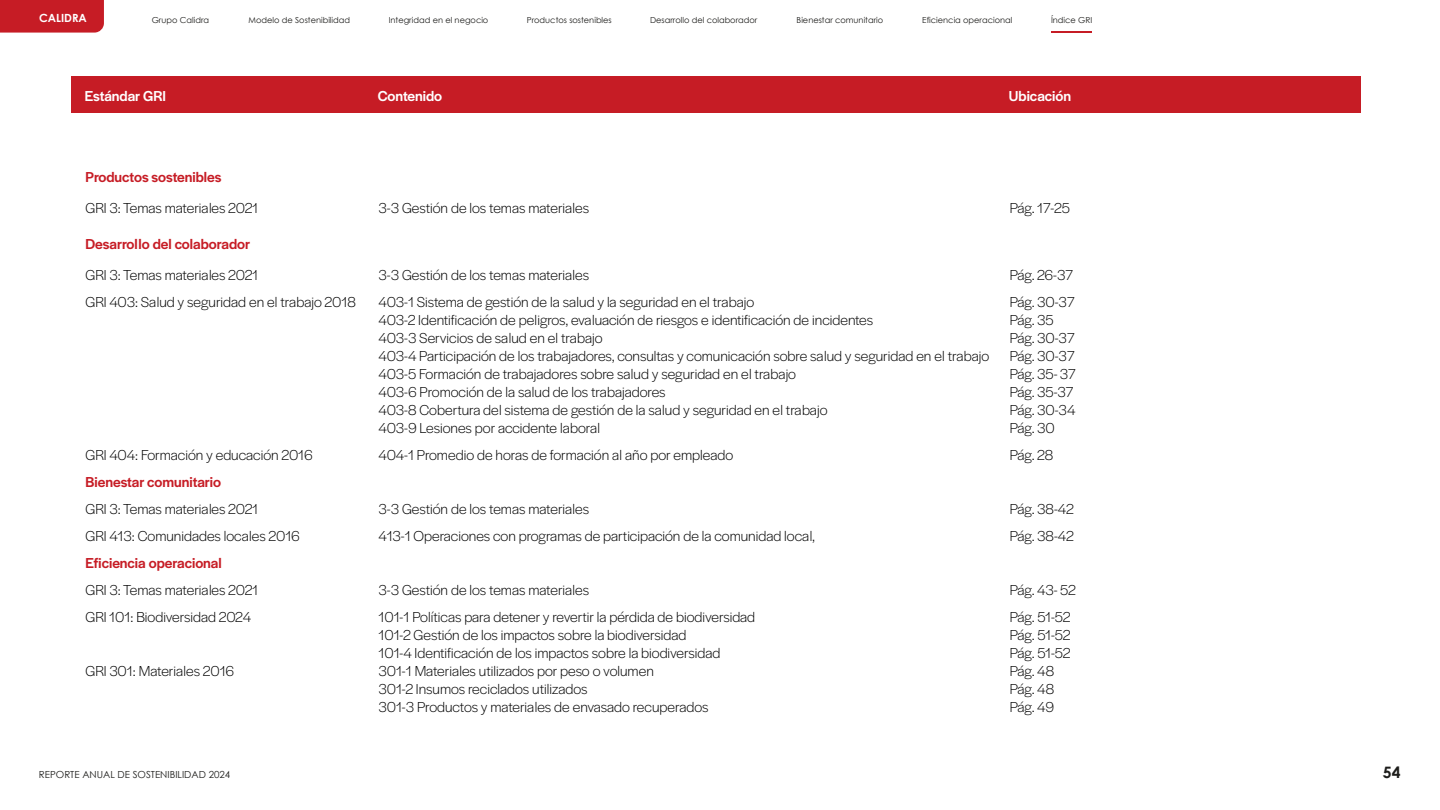
<style>
.page{position:relative;width:1440px;height:810px;background:#fff}
.page>*{position:absolute;margin:0;border:0;box-sizing:border-box;transform-origin:0 0}
.t1{font:700 15.75px "Century Gothic";color:#1d1d1b}
.t2{font:15px "Halyard Display VF";color:#000}
.t3{font:15px "Halyard Display VF";color:#c61c25}
.t4{font:15px "Halyard Display VF";color:#fff}
.t5{font:700 11.25px "Century Gothic";color:#fff}
.t6{font:9.75px "Century Gothic";color:#1d1d1b}
.t7{font:8.25px "Century Gothic";color:#1d1d1b}
</style>
<div class="page">
<div style="left:0;top:0;width:104px;height:33px;background:#c61c25"></div>
<hr style="left:1051px;top:31px;width:41px;height:2px;background:#c61c25">
<div style="left:71px;top:76px;width:1290px;height:37px;background:#c61c25"></div>
<p class="t5" style="left:39px;top:9px;width:49px">CALIDRA</p>
<p class="t7" style="left:152px;top:14px;width:59px">Grupo Calidra</p>
<p class="t7" style="left:249px;top:14px;width:103px">Modelo de Sostenibilidad</p>
<p class="t7" style="left:389px;top:14px;width:101px">Integridad en el negocio</p>
<p class="t7" style="left:527px;top:14px;width:86px">Productos sostenibles</p>
<p class="t7" style="left:650px;top:14px;width:109px">Desarrollo del colaborador</p>
<p class="t7" style="left:797px;top:14px;width:88px">Bienestar comunitario</p>
<p class="t7" style="left:922px;top:14px;width:92px">Eficiencia operacional</p>
<p class="t7" style="left:1051px;top:14px;width:43px">Índice GRI</p>
<p class="t4" style="left:85px;top:85px;width:83px">Estándar GRI</p>
<p class="t4" style="left:378px;top:85px;width:66px">Contenido</p>
<p class="t4" style="left:1009px;top:85px;width:64px">Ubicación</p>
<p class="t3" style="left:85px;top:167px;width:137px">Productos sostenibles</p>
<p class="t2" style="left:85px;top:197px;width:174px">GRI 3: Temas materiales 2021</p>
<p class="t2" style="left:378px;top:197px;width:212px">3-3 Gestión de los temas materiales</p>
<p class="t2" style="left:1010px;top:197px;width:62px">Pág. 17-25</p>
<p class="t3" style="left:85px;top:233px;width:166px">Desarrollo del colaborador</p>
<p class="t2" style="left:85px;top:264px;width:174px">GRI 3: Temas materiales 2021</p>
<p class="t2" style="left:378px;top:264px;width:212px">3-3 Gestión de los temas materiales</p>
<p class="t2" style="left:1010px;top:264px;width:65px">Pág. 26-37</p>
<p class="t2" style="left:85px;top:291px;width:272px">GRI 403: Salud y seguridad en el trabajo 2018</p>
<p class="t2" style="left:378px;top:291px;width:377px">403-1 Sistema de gestión de la salud y la seguridad en el trabajo</p>
<p class="t2" style="left:1010px;top:291px;width:66px">Pág. 30-37</p>
<p class="t2" style="left:378px;top:309px;width:496px">403-2 Identificación de peligros, evaluación de riesgos e identificación de incidentes</p>
<p class="t2" style="left:1010px;top:309px;width:45px">Pág. 35</p>
<p class="t2" style="left:378px;top:327px;width:226px">403-3 Servicios de salud en el trabajo</p>
<p class="t2" style="left:1010px;top:327px;width:66px">Pág. 30-37</p>
<p class="t2" style="left:378px;top:345px;width:612px">403-4 Participación de los trabajadores, consultas y comunicación sobre salud y seguridad en el trabajo</p>
<p class="t2" style="left:1010px;top:345px;width:66px">Pág. 30-37</p>
<p class="t2" style="left:378px;top:363px;width:419px">403-5 Formación de trabajadores sobre salud y seguridad en el trabajo</p>
<p class="t2" style="left:1010px;top:363px;width:67px">Pág. 35- 37</p>
<p class="t2" style="left:378px;top:381px;width:289px">403-6 Promoción de la salud de los trabajadores</p>
<p class="t2" style="left:1010px;top:381px;width:65px">Pág. 35-37</p>
<p class="t2" style="left:378px;top:399px;width:451px">403-8 Cobertura del sistema de gestión de la salud y seguridad en el trabajo</p>
<p class="t2" style="left:1010px;top:399px;width:67px">Pág. 30-34</p>
<p class="t2" style="left:378px;top:417px;width:223px">403-9 Lesiones por accidente laboral</p>
<p class="t2" style="left:1010px;top:417px;width:47px">Pág. 30</p>
<p class="t2" style="left:85px;top:444px;width:229px">GRI 404: Formación y educación 2016</p>
<p class="t2" style="left:378px;top:444px;width:356px">404-1 Promedio de horas de formación al año por empleado</p>
<p class="t2" style="left:1010px;top:444px;width:45px">Pág. 28</p>
<p class="t3" style="left:85px;top:471px;width:137px">Bienestar comunitario</p>
<p class="t2" style="left:85px;top:498px;width:174px">GRI 3: Temas materiales 2021</p>
<p class="t2" style="left:378px;top:498px;width:212px">3-3 Gestión de los temas materiales</p>
<p class="t2" style="left:1010px;top:498px;width:66px">Pág. 38-42</p>
<p class="t2" style="left:85px;top:525px;width:216px">GRI 413: Comunidades locales 2016</p>
<p class="t2" style="left:378px;top:525px;width:438px">413-1 Operaciones con programas de participación de la comunidad local,</p>
<p class="t2" style="left:1010px;top:525px;width:66px">Pág. 38-42</p>
<p class="t3" style="left:85px;top:552px;width:138px">Eficiencia operacional</p>
<p class="t2" style="left:85px;top:579px;width:174px">GRI 3: Temas materiales 2021</p>
<p class="t2" style="left:378px;top:579px;width:212px">3-3 Gestión de los temas materiales</p>
<p class="t2" style="left:1010px;top:579px;width:68px">Pág. 43- 52</p>
<p class="t2" style="left:85px;top:606px;width:167px">GRI 101: Biodiversidad 2024</p>
<p class="t2" style="left:378px;top:606px;width:378px">101-1 Políticas para detener y revertir la pérdida de biodiversidad</p>
<p class="t2" style="left:1010px;top:606px;width:62px">Pág. 51-52</p>
<p class="t2" style="left:378px;top:624px;width:309px">101-2 Gestión de los impactos sobre la biodiversidad</p>
<p class="t2" style="left:1010px;top:624px;width:62px">Pág. 51-52</p>
<p class="t2" style="left:378px;top:642px;width:343px">101-4 Identificación de los impactos sobre la biodiversidad</p>
<p class="t2" style="left:1010px;top:642px;width:62px">Pág. 51-52</p>
<p class="t2" style="left:85px;top:660px;width:150px">GRI 301: Materiales 2016</p>
<p class="t2" style="left:378px;top:660px;width:277px">301-1 Materiales utilizados por peso o volumen</p>
<p class="t2" style="left:1010px;top:660px;width:46px">Pág. 48</p>
<p class="t2" style="left:378px;top:678px;width:211px">301-2 Insumos reciclados utilizados</p>
<p class="t2" style="left:1010px;top:678px;width:46px">Pág. 48</p>
<p class="t2" style="left:378px;top:696px;width:332px">301-3 Productos y materiales de envasado recuperados</p>
<p class="t2" style="left:1010px;top:696px;width:46px">Pág. 49</p>
<p class="t6" style="left:39px;top:768px;width:193px">REPORTE ANUAL DE SOSTENIBILIDAD 2024</p>
<p class="t1" style="left:1383px;top:760px;width:19px">54</p>
</div>
